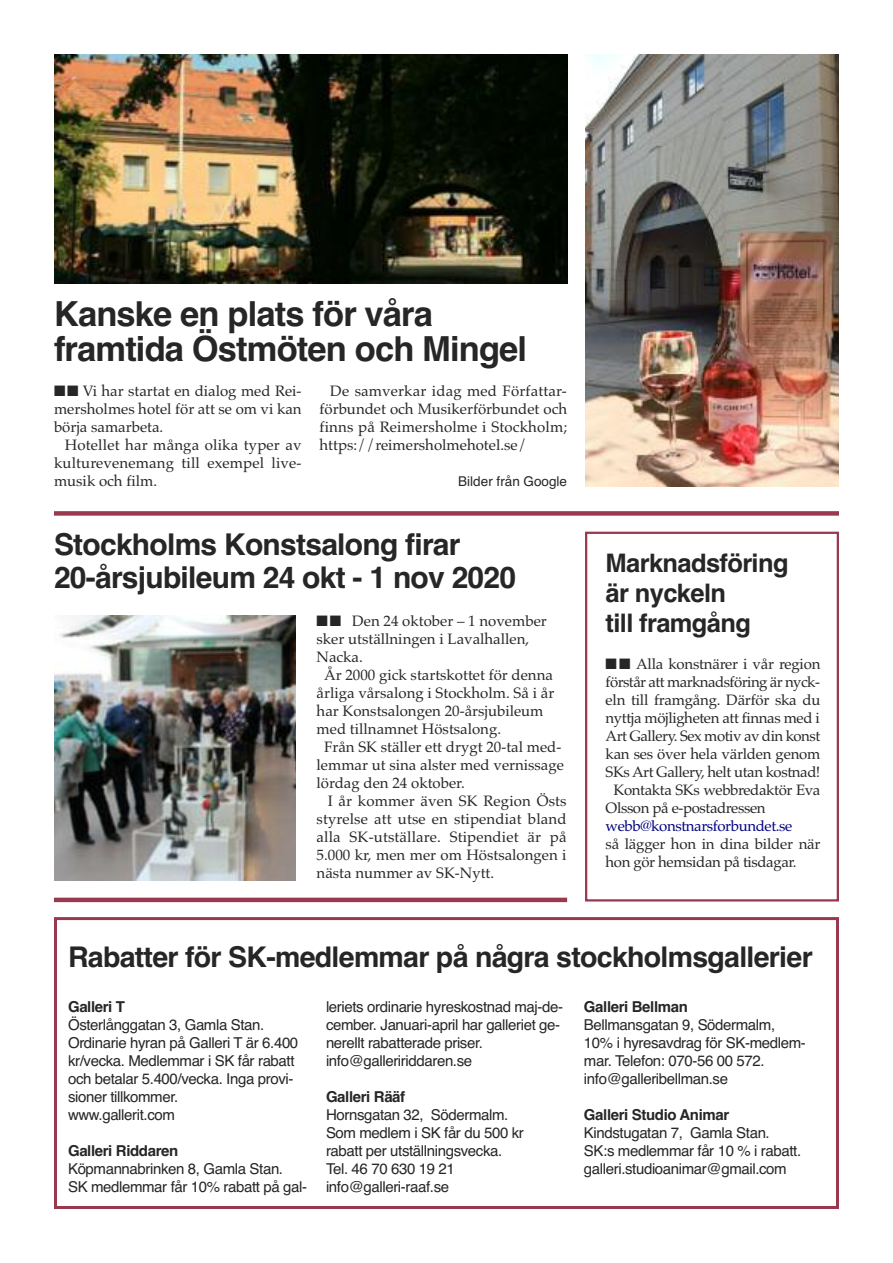
<style>
.page{position:relative;width:893px;height:1263px;background:#fff}
.page>*{position:absolute;margin:0;border:0;box-sizing:border-box;transform-origin:0 0}
.t1{font:700 34.5px/34.5px "Helvetica";letter-spacing:-.025em;color:#272627}
.t2{font:700 30px/33px "Helvetica";letter-spacing:-.025em;color:#272627}
.t3{font:700 28.5px "Helvetica";letter-spacing:-.025em;color:#272627}
.t4{font:700 25.5px/30px "Helvetica";letter-spacing:-.025em;color:#272627}
.t5{font:15px/18px "Palatino";color:#272627;text-align:justify}
.t6{font:15px/18px "Helvetica";letter-spacing:-.025em;color:#272627}
.t7{font:15px "Palatino";letter-spacing:-.025em;color:#272627}
.t8{font:700 15px "Helvetica";letter-spacing:-.025em;color:#272627}
.t9{font:15px/18px "Palatino";letter-spacing:-.02em;color:#272627}
.t10{font:15px "Palatino";letter-spacing:-.035em;color:#272627}
.t11{font:15px "Palatino";letter-spacing:-.03em;color:#272627}
.t12{font:15px "Palatino";letter-spacing:-.025em;color:#000080}
.t13{font:13.5px "Helvetica";color:#272627}
</style>
<div class="page">
<img style="left:586px;top:54px;width:253px;height:433px">
<img style="left:54px;top:54px;width:513px;height:229px">
<div style="left:54px;top:917px;width:785px;height:292px;border:3px solid #99394f"></div>
<div style="left:585px;top:532px;width:254px;height:369px;border:2px solid #99394f"></div>
<div style="left:54px;top:511px;width:785px;height:5px;background:#99394f"></div>
<hr style="left:54px;top:898px;width:513px;height:4px;background:#99394f">
<img style="left:54px;top:616px;width:242px;height:264px">
<h1 class="t1" style="left:54px;top:297px;width:475px">Kanske en plats för våra framtida Östmöten och Mingel</h1>
<p class="t5" style="left:54px;top:382px;width:249px">■■ Vi har startat en dialog med Rei&shy;mersholmes hotel för att se om vi kan börja samarbeta.</p>
<p class="t5" style="left:54px;top:436px;width:249px;text-indent:11px">Hotellet har många olika typer av kulturevenemang till exempel live&shy;musik och film.</p>
<p class="t5" style="left:320px;top:382px;width:249px;text-indent:11px">De samverkar idag med Författar&shy;förbundet och Musikerförbundet och finns på Reimersholme i Stockholm; https://reimersholmehotel.se/</p>
<p class="t13" style="left:458px;top:473px;width:110px">Bilder från Google</p>
<h2 class="t2" style="left:54px;top:528px;width:464px">Stockholms Konstsalong firar<br>20-årsjubileum 24 okt - 1 nov 2020</h2>
<h3 class="t4" style="left:606px;top:548px;width:184px">Marknadsföring är nyckeln</h3>
<p class="t5" style="left:317px;top:611px;width:232px">■■ Den 24 oktober – 1 november</p>
<h3 class="t4" style="left:606px;top:608px;width:147px">till framgång</h3>
<p class="t5" style="left:317px;top:629px;width:214px">sker utställningen i Lavalhallen,</p>
<p class="t5" style="left:317px;top:647px;width:48px">Nacka.</p>
<p class="t5" style="left:324px;top:665px;width:230px">År 2000 gick startskottet för denna</p>
<p class="t5" style="left:317px;top:683px;width:239px">årliga vårsalong i Stockholm. Så i år</p>
<p class="t5" style="left:317px;top:701px;width:228px">har Konstsalongen 20-årsjubileum</p>
<p class="t5" style="left:317px;top:719px;width:186px">med tillnamnet Höstsalong.</p>
<p class="t5" style="left:324px;top:737px;width:239px">Från SK ställer ett drygt 20-tal med-</p>
<p class="t5" style="left:317px;top:755px;width:249px">lemmar ut sina alster med vernissage</p>
<p class="t5" style="left:317px;top:773px;width:150px">lördag den 24 oktober.</p>
<p class="t5" style="left:328px;top:791px;width:240px">I år kommer även SK Region Östs</p>
<p class="t5" style="left:317px;top:809px;width:252px">styrelse att utse en stipendiat bland</p>
<p class="t5" style="left:317px;top:827px;width:252px">alla SK-utställare. Stipendiet är på</p>
<p class="t5" style="left:317px;top:845px;width:252px">5.000 kr, men mer om Höstsalongen i</p>
<p class="t5" style="left:317px;top:863px;width:179px">nästa nummer av SK-Nytt.</p>
<p class="t5" style="left:606px;top:655px;width:216px">■■ Alla konstnärer i vår region</p>
<p class="t10" style="left:606px;top:673px;width:216px">förstår att marknadsföring är nyck-</p>
<p class="t5" style="left:606px;top:691px;width:216px">eln till framgång. Därför ska du</p>
<p class="t7" style="left:606px;top:709px;width:216px">nyttja möjligheten att finnas med i</p>
<p class="t11" style="left:606px;top:727px;width:216px">Art Gallery. Sex motiv av din konst</p>
<p class="t5" style="left:606px;top:745px;width:216px">kan ses över hela världen genom</p>
<p class="t7" style="left:606px;top:763px;width:216px">SKs Art Gallery, helt utan kostnad!</p>
<p class="t7" style="left:613px;top:781px;width:208px">Kontakta SKs webbredaktör Eva</p>
<p class="t7" style="left:606px;top:799px;width:161px">Olsson på e-postadressen</p>
<p class="t12" style="left:606px;top:817px;width:188px">webb@konstnarsforbundet.se</p>
<p class="t9" style="left:606px;top:835px;width:216px">så lägger hon in dina bilder när hon gör hemsidan på tisdagar.</p>
<h3 class="t3" style="left:68px;top:940px;width:746px">Rabatter för SK-medlemmar på några stockholmsgallerier</h3>
<p class="t8" style="left:68px;top:998px;width:59px">Galleri T</p>
<p class="t6" style="left:68px;top:1015px;width:232px">Österlånggatan 3, Gamla Stan.<br>Ordinarie hyran på Galleri T är 6.400 kr/vecka. Medlemmar i SK får rabatt och betalar 5.400/vecka. Inga provi&shy;sioner tillkommer.<br>www.gallerit.com</p>
<p class="t8" style="left:68px;top:1142px;width:112px">Galleri Riddaren</p>
<p class="t6" style="left:68px;top:1159px;width:241px">Köpmannabrinken 8, Gamla Stan.<br>SK medlemmar får 10% rabatt på gal-</p>
<p class="t6" style="left:326px;top:997px;width:239px">leriets ordinarie hyreskostnad maj-de&shy;cember. Januari-april har galleriet ge&shy;nerellt rabatterade priser. info@galleririddaren.se</p>
<p class="t8" style="left:326px;top:1088px;width:81px">Galleri Rääf</p>
<p class="t6" style="left:326px;top:1105px;width:199px">Hornsgatan 32, Södermalm.<br>Som medlem i SK får du 500 kr rabatt per utställningsvecka.<br>Tel. 46 70 630 19 21 info@galleri-raaf.se</p>
<p class="t8" style="left:584px;top:998px;width:105px">Galleri Bellman</p>
<p class="t6" style="left:584px;top:1015px;width:223px">Bellmansgatan 9, Södermalm,<br>10% i hyresavdrag för SK-medlem&shy;mar. Telefon: 070-56 00 572. info@galleribellman.se</p>
<p class="t8" style="left:584px;top:1106px;width:147px">Galleri Studio Animar</p>
<p class="t6" style="left:584px;top:1123px;width:219px">Kindstugatan 7, Gamla Stan.<br>SK:s medlemmar får 10 % i rabatt. galleri.studioanimar@gmail.com</p>
</div>
